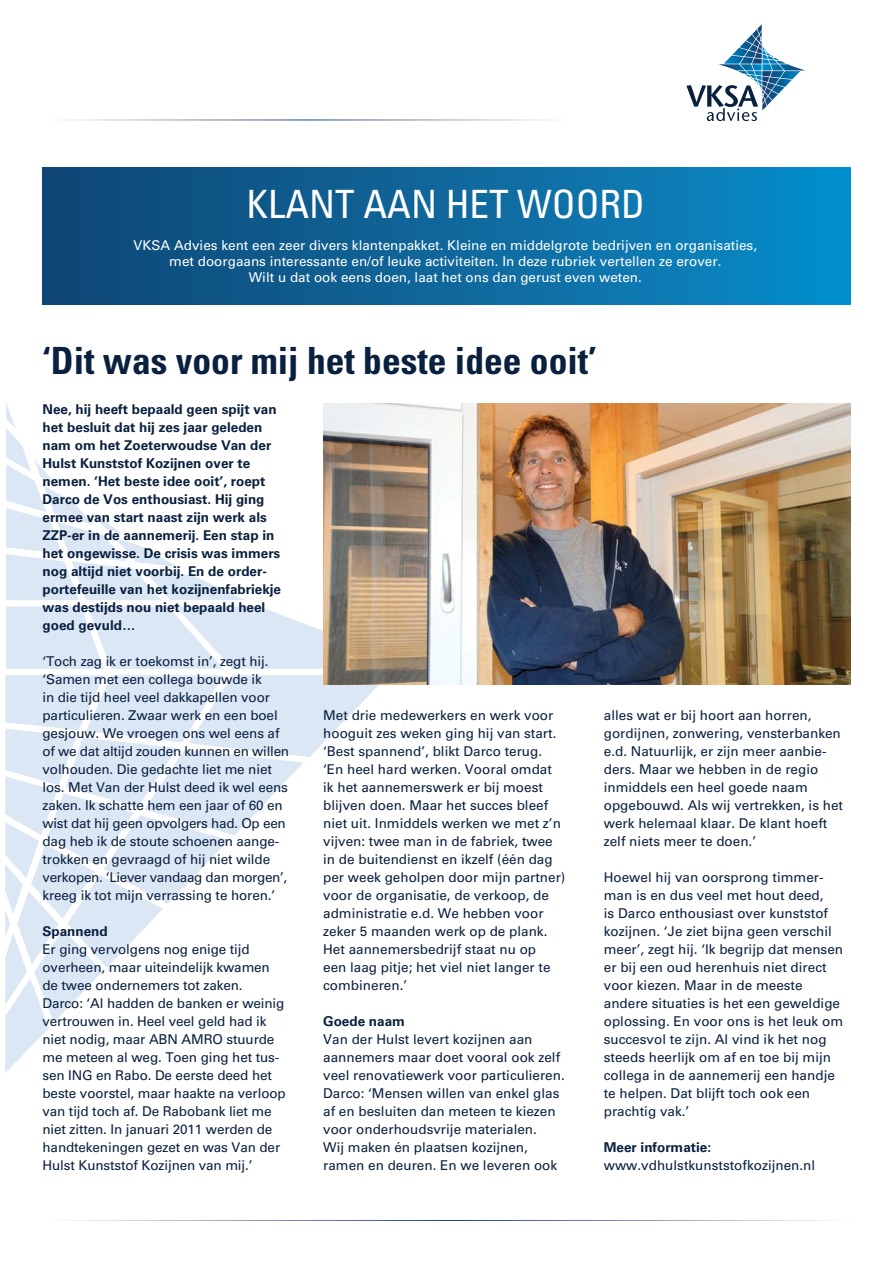
<style>
.page{position:relative;width:893px;height:1263px;background:#fff}
.page>*{position:absolute;margin:0;border:0;box-sizing:border-box;transform-origin:0 0}
.t1{font:condensed 39px "Univers LT Std";color:#fff}
.t2{font:700 condensed 37.5px "Univers LT Std";color:#0a203f}
.t3{font:13.5px/18px "Univers LT Std";color:#0a203f}
.t4{font:700 13.5px/18px "Univers LT Std";color:#0a203f}
.t5{font:13.5px/16.2px "Univers LT Std";color:#fff;text-align:center}
</style>
<div class="page">
<svg style="left:5px;top:403px;width:404px;height:670px"></svg>
<svg style="left:686px;top:24px;width:119px;height:97px"></svg>
<div style="left:43px;top:168px;width:807px;height:136px;background:linear-gradient(to right,#114472,#098cc9)"></div>
<img style="left:323px;top:404px;width:527px;height:281px">
<h1 class="t1" style="left:246px;top:180px;width:400px">KLANT AAN HET WOORD</h1>
<p class="t5" style="left:134px;top:237px;width:625px">VKSA Advies kent een zeer divers klantenpakket. Kleine en middelgrote bedrijven en organisaties, met doorgaans interessante en/of leuke activiteiten. In deze rubriek vertellen ze erover.<br>Wilt u dat ook eens doen, laat het ons dan gerust even weten.</p>
<h2 class="t2" style="left:43px;top:338px;width:556px">‘Dit was voor mij het beste idee ooit’</h2>
<p class="t4" style="left:43px;top:400px;width:240px">Nee, hij heeft bepaald geen spijt van het besluit dat hij zes jaar geleden nam om het Zoeterwoudse Van der Hulst Kunststof Kozijnen over te nemen. ‘Het beste idee ooit’, roept Darco de Vos enthousiast. Hij ging ermee van start naast zijn werk als ZZP-er in de aannemerij. Een stap in het ongewisse. De crisis was immers nog altijd niet voorbij. En de order&shy;portefeuille van het kozijnenfabriekje was destijds nou niet bepaald heel goed gevuld…</p>
<p class="t3" style="left:43px;top:652px;width:248px">‘Toch zag ik er toekomst in’, zegt hij. ‘Samen met een collega bouwde ik<br>in die tijd heel veel dakkapellen voor particulieren. Zwaar werk en een boel gesjouw. We vroegen ons wel eens af of we dat altijd zouden kunnen en willen volhouden. Die gedachte liet me niet los. Met Van der Hulst deed ik wel eens zaken. Ik schatte hem een jaar of 60 en wist dat hij geen opvolgers had. Op een dag heb ik de stoute schoenen aange&shy;trokken en gevraagd of hij niet wilde verkopen. ‘Liever vandaag dan morgen’, kreeg ik tot mijn verrassing te horen.’</p>
<p class="t4" style="left:43px;top:922px;width:67px">Spannend</p>
<p class="t3" style="left:43px;top:940px;width:245px">Er ging vervolgens nog enige tijd overheen, maar uiteindelijk kwamen de twee ondernemers tot zaken.<br>Darco: ‘Al hadden de banken er weinig vertrouwen in. Heel veel geld had ik niet nodig, maar ABN AMRO stuurde me meteen al weg. Toen ging het tus&shy;sen ING en Rabo. De eerste deed het beste voorstel, maar haakte na verloop van tijd toch af. De Rabobank liet me niet zitten. In januari 2011 werden de handtekeningen gezet en was Van der Hulst Kunststof Kozijnen van mij.’</p>
<p class="t3" style="left:323px;top:706px;width:244px">Met drie medewerkers en werk voor hooguit zes weken ging hij van start. ‘Best spannend’, blikt Darco terug. ‘En heel hard werken. Vooral omdat ik het aannemerswerk er bij moest blijven doen. Maar het succes bleef niet uit. Inmiddels werken we met z’n vijven: twee man in de fabriek, twee in de buitendienst en ikzelf (één dag per week geholpen door mijn partner) voor de organisatie, de verkoop, de administratie e.d. We hebben voor zeker 5 maanden werk op de plank.<br>Het aannemersbedrijf staat nu op<br>een laag pitje; het viel niet langer te combineren.’</p>
<p class="t4" style="left:323px;top:1012px;width:83px">Goede naam</p>
<p class="t3" style="left:323px;top:1030px;width:243px">Van der Hulst levert kozijnen aan aannemers maar doet vooral ook zelf veel renovatiewerk voor particulieren.<br>Darco: ‘Mensen willen van enkel glas af en besluiten dan meteen te kiezen voor onderhoudsvrije materialen.<br>Wij maken én plaatsen kozijnen, ramen en deuren. En we leveren ook</p>
<p class="t3" style="left:604px;top:706px;width:241px">alles wat er bij hoort aan horren, gordijnen, zonwering, vensterbanken e.d. Natuurlijk, er zijn meer aanbie&shy;ders. Maar we hebben in de regio inmiddels een heel goede naam opgebouwd. Als wij vertrekken, is het werk helemaal klaar. De klant hoeft zelf niets meer te doen.’</p>
<p class="t3" style="left:604px;top:868px;width:241px">Hoewel hij van oorsprong timmer&shy;man is en dus veel met hout deed,<br>is Darco enthousiast over kunststof kozijnen. ‘Je ziet bijna geen verschil meer’, zegt hij. ‘Ik begrijp dat mensen er bij een oud herenhuis niet direct voor kiezen. Maar in de meeste andere situaties is het een geweldige oplossing. En voor ons is het leuk om succesvol te zijn. Al vind ik het nog steeds heerlijk om af en toe bij mijn collega in de aannemerij een handje te helpen. Dat blijft toch ook een prachtig vak.’</p>
<p class="t4" style="left:604px;top:1138px;width:109px">Meer informatie:</p>
<p class="t3" style="left:604px;top:1156px;width:213px">www.vdhulstkunststofkozijnen.nl</p>
</div>
